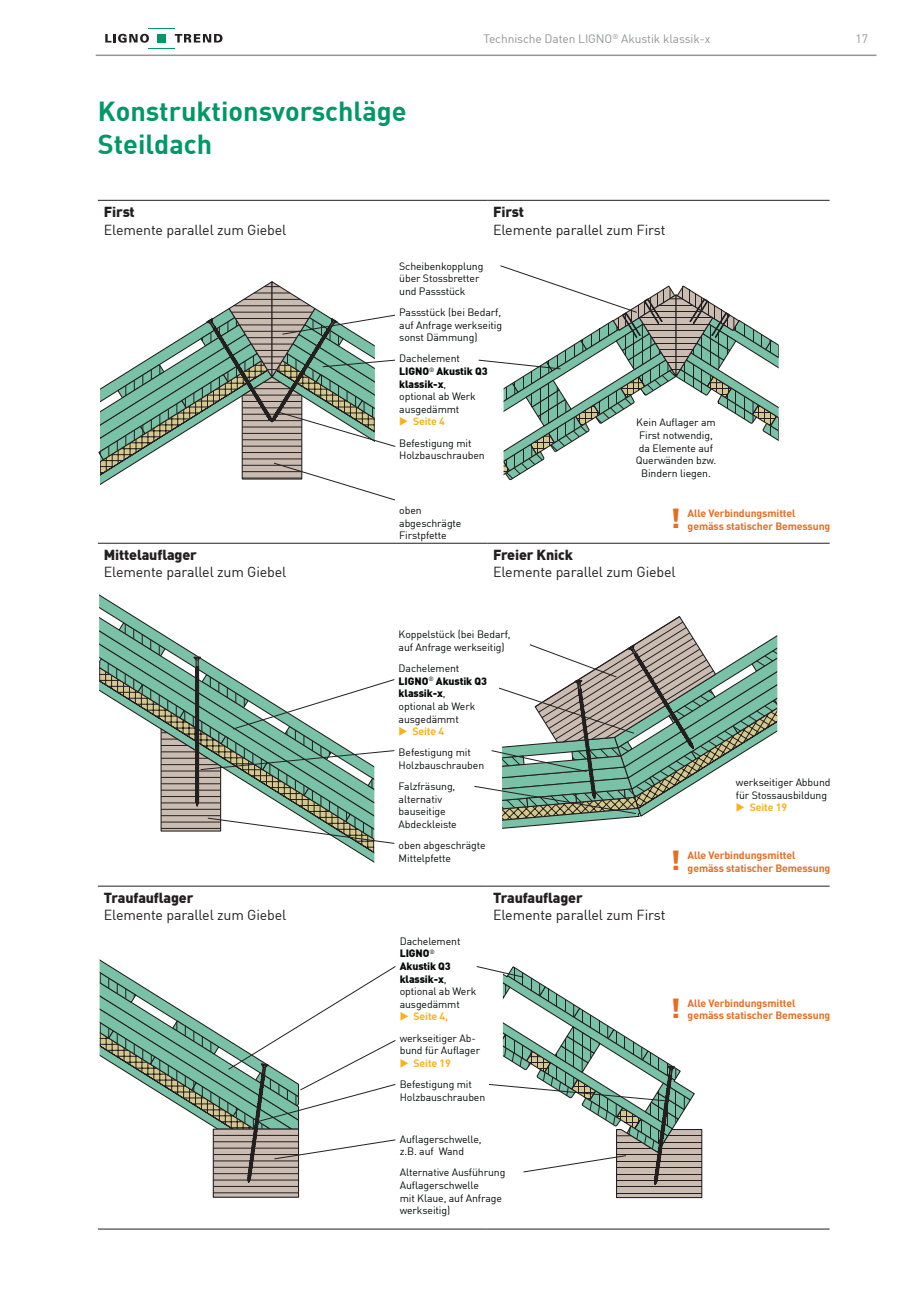
<style>
.page{position:relative;width:919px;height:1289px;background:#fff}
.page>*{position:absolute;margin:0;border:0;box-sizing:border-box;transform-origin:0 0}
.t1{font:700 27px/32.4px "DIN";color:#009864}
.t2{font:900 27px "DIN";color:#e46c23}
.t3{font:14.25px "DIN";letter-spacing:-.01em;color:#231f20}
.t4{font:900 14.25px "DIN";letter-spacing:-.01em;color:#231f20}
.t5{font:12px "DIN";letter-spacing:-.01em;color:#939598}
.t6{font:10.5px/12.6px "DIN";letter-spacing:-.01em;color:#070909}
.t7{font:700 10.5px/12.6px "DIN";letter-spacing:-.01em;color:#e46c23}
.t8{font:700 10.5px "DIN";letter-spacing:-.01em;color:#fbb018}
.s1{font-weight:900}
.s2{color:#fbb018}
.s3{font-weight:700;color:#fbb018}
</style>
<div class="page">
<svg style="left:100px;top:595px;width:32px;height:20px"></svg>
<div style="left:213px;top:1129px;width:85px;height:68px;background:#cbbcb2"></div>
<hr style="left:213px;top:1192px;width:85px;height:1px;background:#231f20">
<hr style="left:213px;top:1186px;width:85px;height:1px;background:#231f20">
<svg style="left:105px;top:28px;width:117px;height:21px"></svg>
<div style="left:157px;top:34px;width:9px;height:9px;background:#009864"></div>
<hr style="left:96px;top:55px;width:780px;height:1px;background:#939598">
<hr style="left:98px;top:200px;width:389px;height:1px;background:#231f20">
<hr style="left:487px;top:200px;width:342px;height:1px;background:#231f20">
<hr style="left:98px;top:543px;width:389px;height:1px;background:#231f20">
<hr style="left:487px;top:543px;width:342px;height:1px;background:#231f20">
<hr style="left:98px;top:885px;width:389px;height:1px;background:#231f20">
<hr style="left:487px;top:885px;width:342px;height:1px;background:#231f20">
<hr style="left:98px;top:1228px;width:389px;height:1px;background:#231f20">
<hr style="left:487px;top:1228px;width:342px;height:1px;background:#231f20">
<svg style="left:476px;top:966px;width:226px;height:232px"></svg>
<svg style="left:478px;top:265px;width:301px;height:216px"></svg>
<svg style="left:98px;top:281px;width:298px;height:219px"></svg>
<svg style="left:99px;top:621px;width:296px;height:232px"></svg>
<svg style="left:474px;top:616px;width:304px;height:213px"></svg>
<svg style="left:99px;top:959px;width:297px;height:224px"></svg>
<h1 class="t1" style="left:98px;top:94px;width:310px">Konstruktionsvorschläge<br>Steildach</h1>
<h2 class="t4" style="left:104px;top:203px;width:32px">First</h2>
<h2 class="t3" style="left:104px;top:220px;width:184px">Elemente parallel zum Giebel</h2>
<p class="t5" style="left:483px;top:31px;width:228px">Technische Daten LIGNO<sup>®</sup> Akustik klassik-x</p>
<p class="t5" style="left:855px;top:31px;width:14px">17</p>
<h2 class="t4" style="left:493px;top:203px;width:32px">First</h2>
<h2 class="t3" style="left:493px;top:220px;width:174px">Elemente parallel zum First</h2>
<h2 class="t4" style="left:104px;top:545px;width:95px">Mittelauflager</h2>
<h2 class="t3" style="left:104px;top:563px;width:184px">Elemente parallel zum Giebel</h2>
<h2 class="t4" style="left:104px;top:888px;width:91px">Traufauflager</h2>
<h2 class="t3" style="left:104px;top:906px;width:184px">Elemente parallel zum Giebel</h2>
<p class="t6" style="left:399px;top:259px;width:86px">Scheibenkopplung über Stossbretter und Passstück</p>
<p class="t6" style="left:399px;top:306px;width:104px;text-align:justify">Passstück (bei Bedarf, auf Anfrage werkseitig sonst Dämmung)</p>
<p class="t6" style="left:399px;top:352px;width:90px">Dachelement<br><span class="s1">LIGNO</span><sup>®</sup> <span class="s1">Akustik Q3 klassik-x</span>,<br>optional ab Werk ausgedämmt</p>
<p class="t6" style="left:399px;top:411px;width:74px;line-height:21.1px"><span class="s2">◆</span> <span class="s3">Seite 4<br></span>Befestigung mit</p>
<p class="t6" style="left:399px;top:449px;width:87px">Holzbauschrauben</p>
<p class="t6" style="left:399px;top:503px;width:64px">oben abgeschrägte<br>Firstpfette</p>
<p class="t6" style="left:635px;top:416px;width:82px;text-align:center">Kein Auflager am<br>First notwendig, da Elemente auf<br>Querwänden bzw.<br>Bindern liegen.</p>
<h1 class="t2" style="left:670px;top:500px;width:11px">!</h1>
<p class="t7" style="left:687px;top:506px;width:144px">Alle Verbindungsmittel gemäss statischer Bemessung</p>
<h2 class="t4" style="left:493px;top:545px;width:81px">Freier Knick</h2>
<h2 class="t3" style="left:493px;top:563px;width:184px">Elemente parallel zum Giebel</h2>
<p class="t6" style="left:398px;top:628px;width:113px">Koppelstück (bei Bedarf, auf Anfrage werkseitig)</p>
<p class="t6" style="left:398px;top:662px;width:90px">Dachelement<br><span class="s1">LIGNO</span><sup>®</sup> <span class="s1">Akustik Q3 klassik-x</span>,<br>optional ab Werk ausgedämmt</p>
<p class="t6" style="left:398px;top:720px;width:74px;line-height:21.1px"><span class="s2">◆</span> <span class="s3">Seite 4<br></span>Befestigung mit</p>
<p class="t6" style="left:398px;top:754px;width:87px;line-height:21.1px">Holzbauschrauben<br>Falzfräsung,</p>
<p class="t6" style="left:398px;top:792px;width:60px">alternativ bauseitige<br>Abdeckleiste</p>
<p class="t6" style="left:398px;top:838px;width:89px">oben abgeschrägte<br>Mittelpfette</p>
<h2 class="t4" style="left:493px;top:888px;width:91px">Traufauflager</h2>
<h2 class="t3" style="left:493px;top:906px;width:174px">Elemente parallel zum First</h2>
<p class="t6" style="left:399px;top:934px;width:78px">Dachelement<br><span class="s1">LIGNO</span><sup>®<br></sup><span class="s1">Akustik Q3 klassik-x</span>, optional ab Werk ausgedämmt</p>
<p class="t6" style="left:399px;top:1005px;width:78px;line-height:21.1px"><span class="s2">◆</span> <span class="s3">Seite 4, </span>werkseitiger Ab-</p>
<p class="t6" style="left:399px;top:1043px;width:82px">bund für Auflager</p>
<p class="t6" style="left:399px;top:1052px;width:74px;line-height:21.1px"><span class="s2">◆</span> <span class="s3">Seite 19<br></span>Befestigung mit</p>
<p class="t6" style="left:399px;top:1090px;width:87px">Holzbauschrauben</p>
<p class="t6" style="left:399px;top:1132px;width:83px">Auflagerschwelle, z.B. auf Wand</p>
<p class="t6" style="left:399px;top:1166px;width:107px">Alternative Ausführung<br>Auflagerschwelle<br>mit Klaue, auf Anfrage werkseitig)</p>
<p class="t6" style="left:736px;top:775px;width:96px">werkseitiger Abbund für Stossausbildung</p>
<p class="t8" style="left:736px;top:800px;width:53px">◆ Seite 19</p>
<h1 class="t2" style="left:670px;top:842px;width:11px">!</h1>
<p class="t7" style="left:687px;top:848px;width:144px">Alle Verbindungsmittel gemäss statischer Bemessung</p>
<h1 class="t2" style="left:670px;top:989px;width:11px">!</h1>
<p class="t7" style="left:687px;top:996px;width:144px">Alle Verbindungsmittel gemäss statischer Bemessung</p>
</div>
